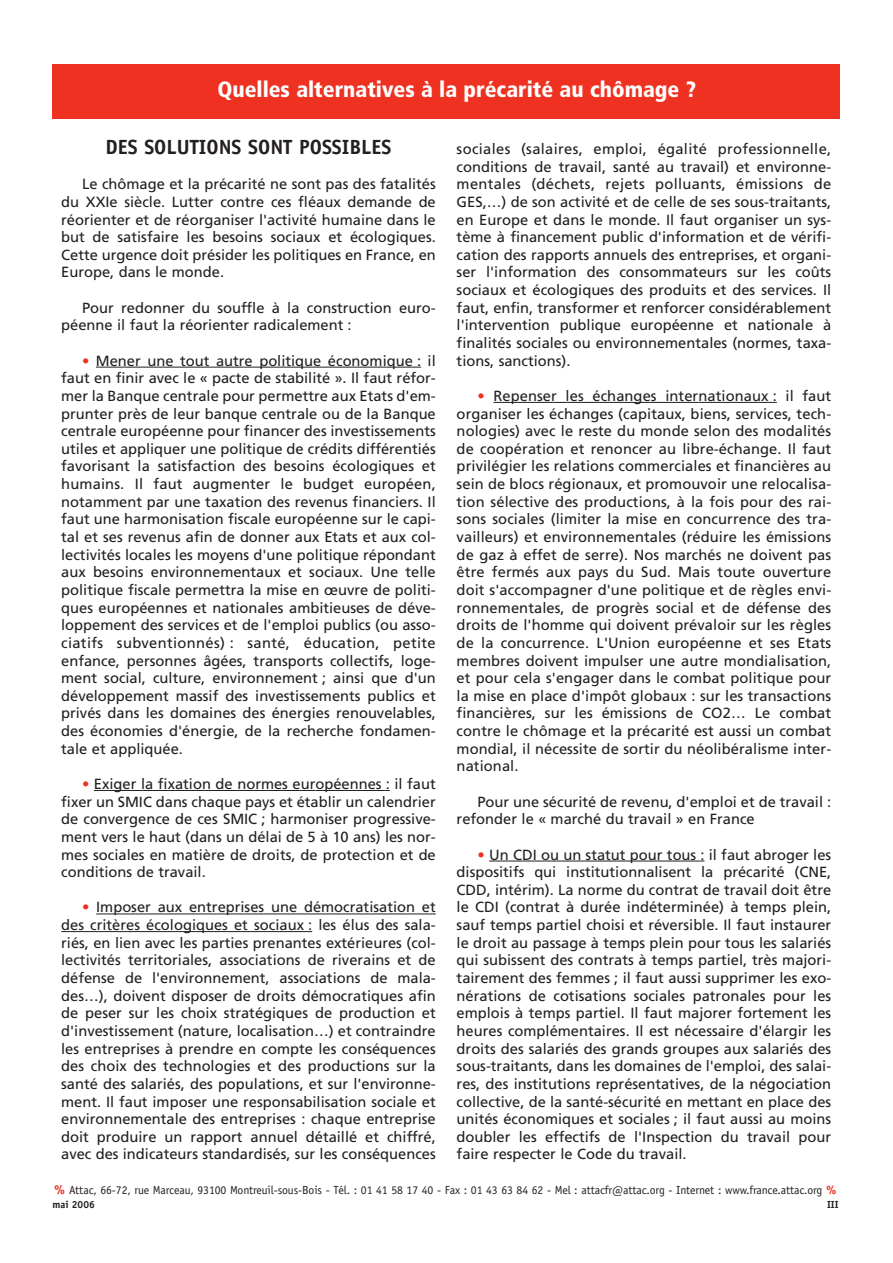
<style>
.page{position:relative;width:893px;height:1263px;background:#fff}
.page>*{position:absolute;margin:0;border:0;box-sizing:border-box;transform-origin:0 0}
.t1{font:900 condensed 22.05px "Frutiger";color:#fff}
.t2{font:700 20.55px "Officina Sans";color:#231f20}
.t3{font:14.7px/17.7px "Frutiger";color:#231f20;text-align:justify}
.t4{font:11.7px "Officina Sans";letter-spacing:-.01em;color:#231f20}
.t5{font:700 10.35px "Officina Sans";color:#231f20}
.s1{color:#ef3122}
.s2{font-weight:700;font-size:13.2px;color:#ef3122}
.s3{font-weight:700;font-size:12.45px;color:#ef3122}
</style>
<div class="page">
<hr style="left:96px;top:367px;width:149px;height:1px;background:#231f20">
<hr style="left:245px;top:367px;width:168px;height:1px;background:#231f20">
<hr style="left:94px;top:790px;width:167px;height:1px;background:#231f20">
<hr style="left:261px;top:790px;width:54px;height:1px;background:#231f20">
<hr style="left:315px;top:790px;width:67px;height:1px;background:#231f20">
<hr style="left:96px;top:914px;width:122px;height:1px;background:#231f20">
<hr style="left:218px;top:914px;width:218px;height:1px;background:#231f20">
<hr style="left:61px;top:931px;width:65px;height:1px;background:#231f20">
<hr style="left:126px;top:931px;width:178px;height:1px;background:#231f20">
<hr style="left:493px;top:402px;width:205px;height:1px;background:#231f20">
<hr style="left:698px;top:402px;width:70px;height:1px;background:#231f20">
<hr style="left:489px;top:861px;width:207px;height:1px;background:#231f20">
<div style="left:52px;top:64px;width:788px;height:54px;background:#ef3122"></div>
<h1 class="t1" style="left:217px;top:81px;width:480px">Quelles alternatives à la précarité au chômage ?</h1>
<h2 class="t2" style="left:106px;top:139px;width:287px">DES SOLUTIONS SONT POSSIBLES</h2>
<p class="t3" style="left:61px;top:176px;width:376px;text-indent:21px">Le chômage et la précarité ne sont pas des fatalités du XXIe siècle. Lutter contre ces fléaux demande de réorienter et de réorganiser l'activité humaine dans le but de satisfaire les besoins sociaux et écologiques.<br>Cette urgence doit présider les politiques en France, en Europe, dans le monde.</p>
<p class="t3" style="left:61px;top:300px;width:376px;text-indent:21px">Pour redonner du souffle à la construction euro&shy;péenne il faut la réorienter radicalement :</p>
<p class="t3" style="left:61px;top:353px;width:376px;text-indent:21px"><span class="s1">•</span> Mener une tout autre politique économique : il faut en finir avec le « pacte de stabilité ». Il faut réfor&shy;mer la Banque centrale pour permettre aux Etats d'em&shy;prunter près de leur banque centrale ou de la Banque centrale européenne pour financer des investissements utiles et appliquer une politique de crédits différentiés favorisant la satisfaction des besoins écologiques et humains. Il faut augmenter le budget européen, notamment par une taxation des revenus financiers. Il faut une harmonisation fiscale européenne sur le capi&shy;tal et ses revenus afin de donner aux Etats et aux col&shy;lectivités locales les moyens d'une politique répondant aux besoins environnementaux et sociaux. Une telle politique fiscale permettra la mise en œuvre de politi&shy;ques européennes et nationales ambitieuses de déve&shy;loppement des services et de l'emploi publics (ou asso&shy;ciatifs subventionnés) : santé, éducation, petite enfance, personnes âgées, transports collectifs, loge&shy;ment social, culture, environnement ; ainsi que d'un développement massif des investissements publics et privés dans les domaines des énergies renouvelables, des économies d'énergie, de la recherche fondamen&shy;tale et appliquée.</p>
<p class="t3" style="left:61px;top:776px;width:376px;text-indent:21px"><span class="s1">•</span> Exiger la fixation de normes européennes : il faut fixer un SMIC dans chaque pays et établir un calendrier de convergence de ces SMIC ; harmoniser progressive&shy;ment vers le haut (dans un délai de 5 à 10 ans) les nor&shy;mes sociales en matière de droits, de protection et de conditions de travail.</p>
<p class="t3" style="left:61px;top:900px;width:376px;text-indent:21px"><span class="s1">•</span> Imposer aux entreprises une démocratisation et des critères écologiques et sociaux : les élus des sala&shy;riés, en lien avec les parties prenantes extérieures (col&shy;lectivités territoriales, associations de riverains et de défense de l'environnement, associations de mala&shy;des…), doivent disposer de droits démocratiques afin de peser sur les choix stratégiques de production et d'investissement (nature, localisation…) et contraindre les entreprises à prendre en compte les conséquences des choix des technologies et des productions sur la santé des salariés, des populations, et sur l'environne&shy;ment. Il faut imposer une responsabilisation sociale et environnementale des entreprises : chaque entreprise doit produire un rapport annuel détaillé et chiffré, avec des indicateurs standardisés, sur les conséquences</p>
<p class="t3" style="left:457px;top:141px;width:376px">sociales (salaires, emploi, égalité professionnelle, conditions de travail, santé au travail) et environne&shy;mentales (déchets, rejets polluants, émissions de GES,…) de son activité et de celle de ses sous-traitants, en Europe et dans le monde. Il faut organiser un sys&shy;tème à financement public d'information et de vérifi&shy;cation des rapports annuels des entreprises, et organi&shy;ser l'information des consommateurs sur les coûts sociaux et écologiques des produits et des services. Il faut, enfin, transformer et renforcer considérablement l'intervention publique européenne et nationale à finalités sociales ou environnementales (normes, taxa&shy;tions, sanctions).</p>
<p class="t3" style="left:457px;top:388px;width:376px;text-indent:21px"><span class="s1">•</span> Repenser les échanges internationaux : il faut organiser les échanges (capitaux, biens, services, tech&shy;nologies) avec le reste du monde selon des modalités de coopération et renoncer au libre-échange. Il faut privilégier les relations commerciales et financières au sein de blocs régionaux, et promouvoir une relocalisa&shy;tion sélective des productions, à la fois pour des rai&shy;sons sociales (limiter la mise en concurrence des tra&shy;vailleurs) et environnementales (réduire les émissions de gaz à effet de serre). Nos marchés ne doivent pas être fermés aux pays du Sud. Mais toute ouverture doit s'accompagner d'une politique et de règles envi&shy;ronnementales, de progrès social et de défense des droits de l'homme qui doivent prévaloir sur les règles de la concurrence. L'Union européenne et ses Etats membres doivent impulser une autre mondialisation, et pour cela s'engager dans le combat politique pour la mise en place d'impôt globaux : sur les transactions financières, sur les émissions de CO2… Le combat contre le chômage et la précarité est aussi un combat mondial, il nécessite de sortir du néolibéralisme inter&shy;national.</p>
<p class="t3" style="left:457px;top:794px;width:376px;text-indent:21px">Pour une sécurité de revenu, d'emploi et de travail : refonder le « marché du travail » en France</p>
<p class="t3" style="left:457px;top:847px;width:376px;text-indent:21px"><span class="s1">•</span> Un CDI ou un statut pour tous : il faut abroger les dispositifs qui institutionnalisent la précarité (CNE, CDD, intérim). La norme du contrat de travail doit être le CDI (contrat à durée indéterminée) à temps plein, sauf temps partiel choisi et réversible. Il faut instaurer le droit au passage à temps plein pour tous les salariés qui subissent des contrats à temps partiel, très majori&shy;tairement des femmes ; il faut aussi supprimer les exo&shy;nérations de cotisations sociales patronales pour les emplois à temps partiel. Il faut majorer fortement les heures complémentaires. Il est nécessaire d'élargir les droits des salariés des grands groupes aux salariés des sous-traitants, dans les domaines de l'emploi, des salai&shy;res, des institutions représentatives, de la négociation collective, de la santé-sécurité en mettant en place des unités économiques et sociales ; il faut aussi au moins doubler les effectifs de l'Inspection du travail pour faire respecter le Code du travail.</p>
<p class="t4" style="left:54px;top:1185px;width:784px"><span class="s2">%</span> Attac, 66-72, rue Marceau, 93100 Montreuil-sous-Bois - Tél. : 01 41 58 17 40 - Fax : 01 43 63 84 62 - Mel : attacfr@attac.org - Internet : www.france.attac.org <span class="s3">%</span></p>
<p class="t5" style="left:52px;top:1200px;width:44px">mai 2006</p>
<p class="t5" style="left:827px;top:1200px;width:13px">III</p>
</div>
